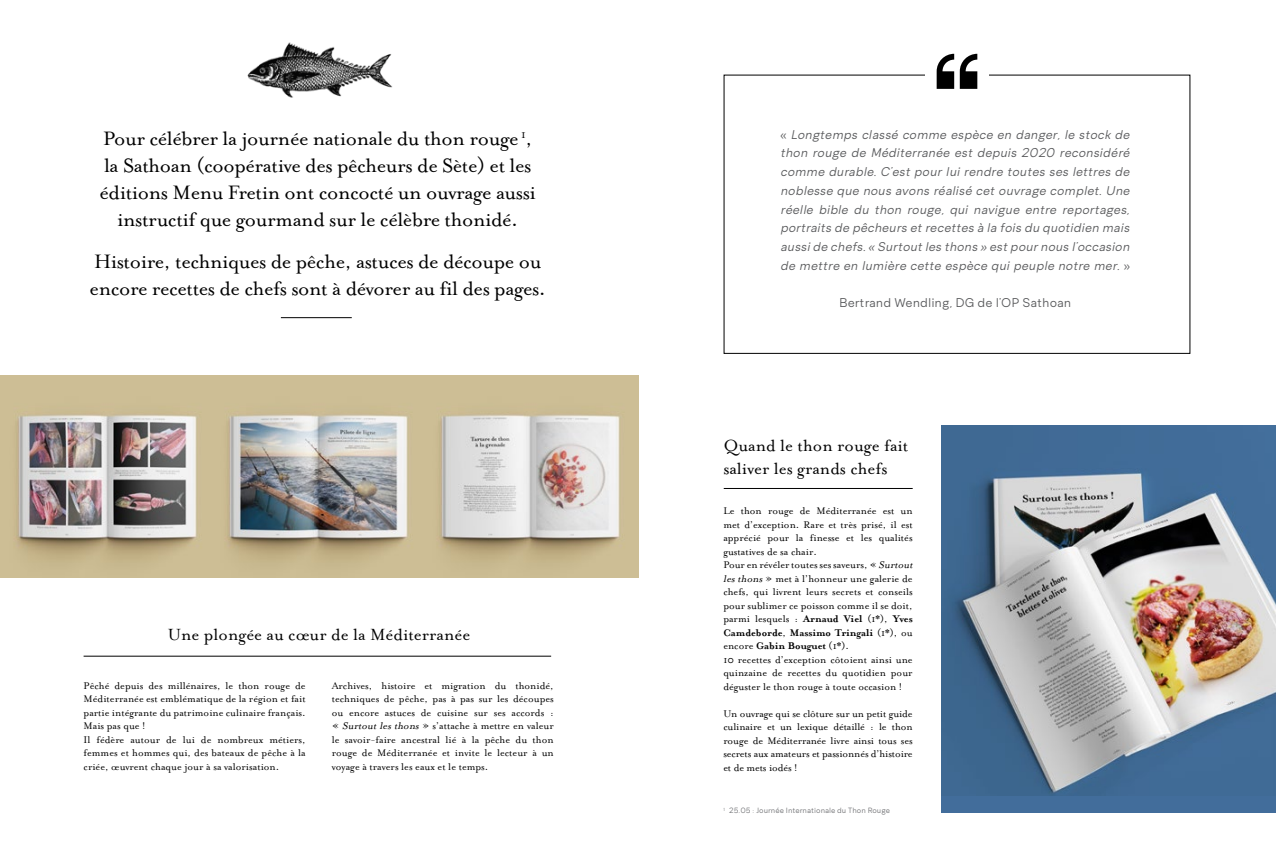
<style>
.page{position:relative;width:1276px;height:851px;background:#fff}
.page>*{position:absolute;margin:0;border:0;box-sizing:border-box;transform-origin:0 0}
.t1{font:22.5px/27px "Mrs Eaves Roman";letter-spacing:-.02em;color:#000;text-align:center}
.t2{font:18.75px/22.5px "Mrs Eaves Roman";color:#000}
.t3{font:italic 300 12.5px/18.8px "Quadran";color:#58595b;text-align:justify}
.t4{font:300 12.5px "Quadran";color:#58595b}
.t5{font:11.25px/13.5px "Mrs Eaves Roman";color:#000;text-align:justify}
.t6{font:700 11.25px/13.5px "Mrs Eaves Smart Lig";color:#000}
.t7{font:300 7.5px "Quadran";color:#6d6e71}
.s1{font-style:italic}
.s2{font-style:normal}
.s3{font-family:"Mrs Eaves Smart Lig";font-weight:700}
.s4{font-family:"Mrs Eaves Roman";font-weight:400}
</style>
<div class="page">
<div style="left:673px;top:440px;width:603px;height:372px;background:#426d9b"></div>
<img style="left:941px;top:425px;width:335px;height:370px">
<div style="left:652px;top:363px;width:289px;height:470px;background:#fff"></div>
<img style="left:1px;top:375px;width:211px;height:202px">
<img style="left:212px;top:375px;width:212px;height:202px">
<img style="left:424px;top:375px;width:214px;height:202px">
<img style="left:247px;top:42px;width:146px;height:56px">
<hr style="left:84px;top:655px;width:467px;height:1px;background:#000">
<hr style="left:724px;top:488px;width:188px;height:1px;background:#000">
<svg style="left:936px;top:54px;width:41px;height:35px"></svg>
<hr style="left:281px;top:317px;width:71px;height:1px;background:#000">
<h1 class="t1" style="left:100px;top:125px;width:438px">Pour célébrer la journée nationale du thon rouge <sup>1</sup>, la Sathoan (coopérative des pêcheurs de Sète) et les éditions Menu Fretin ont concocté un ouvrage aussi instructif que gourmand sur le célèbre thonidé.</h1>
<h1 class="t1" style="left:90px;top:248px;width:458px;text-align:left">Histoire, techniques de pêche, astuces de découpe ou encore recettes de chefs sont à dévorer au fil des pages.</h1>
<h2 class="t2" style="left:168px;top:623px;width:304px">Une plongée au cœur de la Méditerranée</h2>
<p class="t5" style="left:84px;top:678px;width:224px;text-align:left">Pêché depuis des millénaires, le thon rouge de Méditerranée est emblématique de la région et fait partie intégrante du patrimoine culinaire français.<br>Mais pas que !<br>Il fédère autour de lui de nombreux métiers, femmes et hommes qui, des bateaux de pêche à la criée, œuvrent chaque jour à sa valorisation.</p>
<p class="t5" style="left:332px;top:678px;width:224px">Archives, histoire et migration du thonidé, techniques de pêche, pas à pas sur les découpes ou encore astuces de cuisine sur ses accords : « <span class="s1">Surtoutlesthons</span>» s’attache à mettre en valeur le savoir-faire ancestral lié à la pêche du thon rouge de Méditerranée et invite le lecteur à un voyage à travers les eaux et le temps.</p>
<p class="t3" style="left:780px;top:124px;width:352px"><span class="s2">«</span> Longtemps classé comme espèce en danger, le stock de thon rouge de Méditerranée est depuis 2020 reconsidéré comme durable. C’est pour lui rendre toutes ses lettres de noblesse que nous avons réalisé cet ouvrage complet. Une réelle bible du thon rouge, qui navigue entre reportages, portraits de pêcheurs et recettes à la fois du quotidien mais aussi de chefs. « Surtout les thons » est pour nous l’occasion de mettre en lumière cette espèce qui peuple notre mer. <span class="s2">»</span></p>
<p class="t4" style="left:839px;top:295px;width:234px">Bertrand Wendling, DG de l’OP Sathoan</p>
<h2 class="t2" style="left:723px;top:434px;width:187px">Quand le thon rouge fait saliver les grands chefs</h2>
<p class="t5" style="left:723px;top:504px;width:193px;text-align:left">Le thon rouge de Méditerranée est un met d’exception. Rare et très prisé, il est apprécié pour la finesse et les qualités gustatives de sa chair.<br>Pour en révéler toutes ses saveurs, «<span class="s1">Surtout lesthons</span>» met à l’honneur une galerie de chefs, qui livrent leurs secrets et conseils pour sublimer ce poisson comme il se doit, parmi lesquels : <span class="s3">Arnaud Viel</span> (1*), <span class="s3">Yves</span></p>
<p class="t6" style="left:723px;top:625px;width:191px">Camdeborde<span class="s4">,</span> Massimo Tringali <span class="s4">(1*), ou encore</span> Gabin Bouguet <span class="s4">(1*).</span></p>
<p class="t5" style="left:723px;top:652px;width:191px">10 recettes d’exception côtoient ainsi une quinzaine de recettes du quotidien pour déguster le thon rouge à toute occasion !</p>
<p class="t5" style="left:723px;top:706px;width:191px">Un ouvrage qui se clôture sur un petit guide culinaire et un lexique détaillé : le thon rouge de Méditerranée livre ainsi tous ses secrets aux amateurs et passionnés d’histoire et de mets iodés !</p>
<p class="t7" style="left:723px;top:805px;width:168px"><sup>1</sup> 25.05 : Journée Internationale du Thon Rouge</p>
</div>
